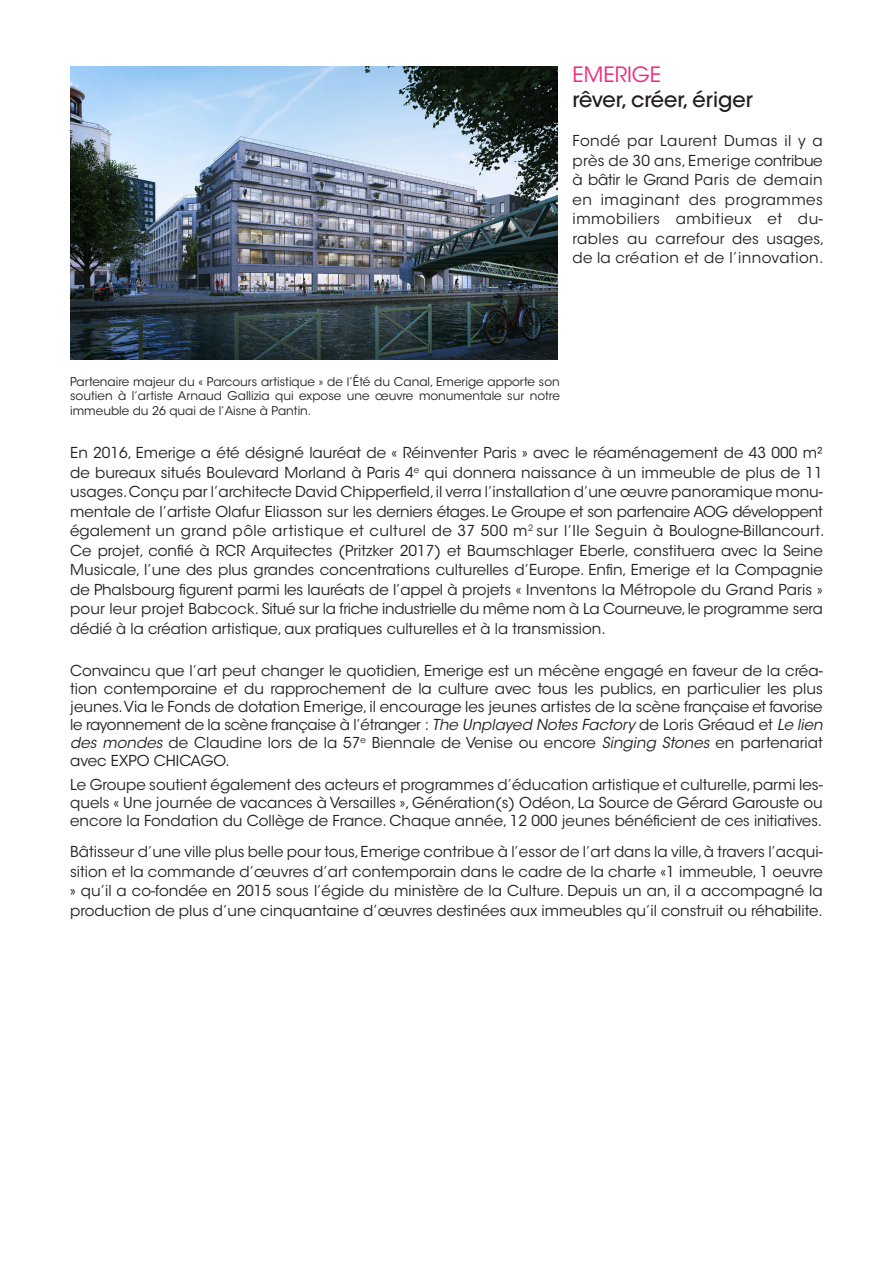
<style>
.page{position:relative;width:893px;height:1263px;background:#fff}
.page>*{position:absolute;margin:0;border:0;box-sizing:border-box;transform-origin:0 0}
.t1{font:500 21px "ITC Avant Garde Std";color:#231f20}
.t2{font:21px "ITC Avant Garde Std";color:#ee2c7f}
.t3{font:15px/19.5px "ITC Avant Garde Std";color:#231f20;text-align:justify}
.t4{font:12px/14.4px "ITC Avant Garde Std";color:#231f20;text-align:justify}
.s1{font-style:italic}
</style>
<div class="page">
<img style="left:70px;top:67px;width:488px;height:292px">
<p class="t2" style="left:573px;top:62px;width:90px">EMERIGE</p>
<p class="t1" style="left:573px;top:87px;width:182px">rêver, créer, ériger</p>
<p class="t3" style="left:573px;top:131px;width:253px">Fondé par Laurent Dumas il y a près de 30 ans, Emerige contribue à bâtir le Grand Paris de demain en imaginant des programmes immobiliers ambitieux et du&shy;rables au carrefour des usages, de la création et de l’innovation.</p>
<p class="t4" style="left:70px;top:375px;width:491px">Partenaire majeur du « Parcours artistique » de l’Été du Canal, Emerige apporte son soutien à l’artiste Arnaud Gallizia qui expose une œuvre monumentale sur notre immeuble du 26 quai de l’Aisne à Pantin.</p>
<p class="t3" style="left:70px;top:443px;width:756px">En 2016, Emerige a été désigné lauréat de « Réinventer Paris » avec le réaménagement de 43 000 m² de bureaux situés Boulevard Morland à Paris 4<sup>e</sup> qui donnera naissance à un immeuble de plus de 11 usages. Conçu par l’architecte David Chipperfield, il verra l’installation d’une œuvre panoramique monu&shy;mentale de l’artiste Olafur Eliasson sur les derniers étages. Le Groupe et son partenaire AOG développent également un grand pôle artistique et culturel de 37 500 m<sup>2</sup> sur l’Ile Seguin à Boulogne-Billancourt.<br>Ce projet, confié à RCR Arquitectes (Pritzker 2017) et Baumschlager Eberle, constituera avec la Seine Musicale, l’une des plus grandes concentrations culturelles d’Europe. Enfin, Emerige et la Compagnie de Phalsbourg figurent parmi les lauréats de l’appel à projets « Inventons la Métropole du Grand Paris » pour leur projet Babcock. Situé sur la friche industrielle du même nom à La Courneuve, le programme sera dédié à la création artistique, aux pratiques culturelles et à la transmission.</p>
<p class="t3" style="left:70px;top:661px;width:757px;line-height:18px;text-align:left">Convaincu que l’art peut changer le quotidien, Emerige est un mécène engagé en faveur de la créa&shy;tion contemporaine et du rapprochement de la culture avec tous les publics, en particulier les plus jeunes.Via le Fonds de dotation Emerige, il encourage les jeunes artistes de la scène française et favorise le rayonnement de la scène française à l’étranger : <span class="s1">The Unplayed Notes Factory</span> de Loris Gréaud et <span class="s1">Le lien des mondes</span> de Claudine lors de la 57<sup>e</sup> Biennale de Venise ou encore <span class="s1">Singing Stones</span> en partenariat avec EXPO CHICAGO.</p>
<p class="t3" style="left:70px;top:775px;width:754px;line-height:18px">Le Groupe soutient également des acteurs et programmes d’éducation artistique et culturelle, parmi les&shy;quels « Une journée de vacances à Versailles », Génération(s) Odéon, La Source de Gérard Garouste ou encore la Fondation du Collège de France. Chaque année, 12 000 jeunes bénéficient de ces initiatives.</p>
<p class="t3" style="left:70px;top:842px;width:754px">Bâtisseur d’une ville plus belle pour tous, Emerige contribue à l’essor de l’art dans la ville, à travers l’acqui&shy;sition et la commande d’œuvres d’art contemporain dans le cadre de la charte «1 immeuble, 1 oeuvre » qu’il a co-fondée en 2015 sous l’égide du ministère de la Culture. Depuis un an, il a accompagné la production de plus d’une cinquantaine d’œuvres destinées aux immeubles qu’il construit ou réhabilite.</p>
</div>
